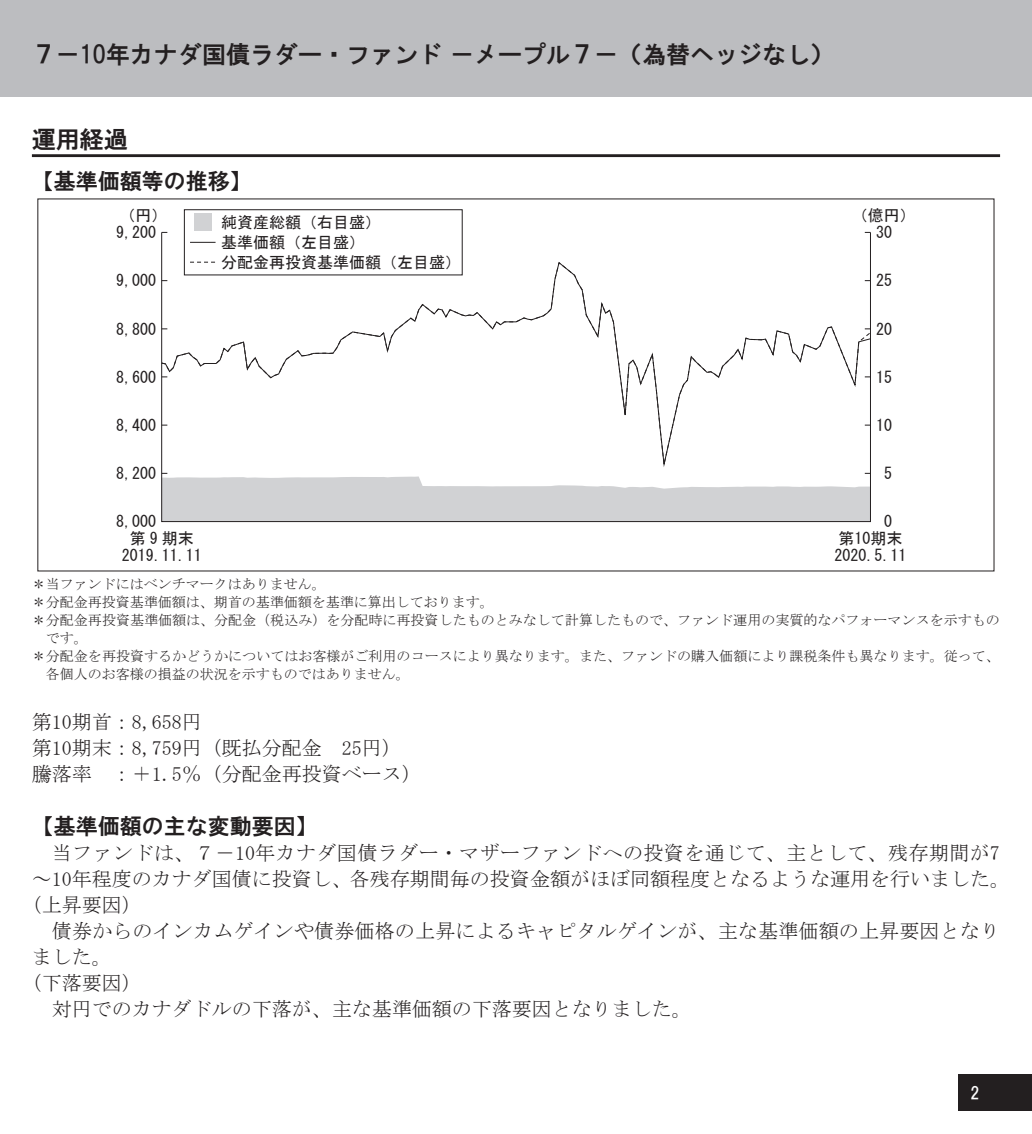
<style>
.page{position:relative;width:1032px;height:1134px;background:#fff}
.page>*{position:absolute;margin:0;border:0;box-sizing:border-box;transform-origin:0 0}
.t1{font:24px "HGS Gothic E";color:#231f20}
.t2{font:22px "HGS Gothic E";color:#231f20}
.t3{font:20px/26px "MS Mincho";color:#231f20}
.t4{font:20px "MS Mincho";letter-spacing:.025em;color:#231f20}
.t5{font:16.6px "HGS Gothic E";color:#fff}
.t6{font:16px/17px "MS Gothic";color:#231f20}
.t7{font:14px "MS Mincho";color:#231f20}
</style>
<div class="page">
<div style="left:958px;top:1074px;width:74px;height:37px;background:#231f20"></div>
<div style="left:0;top:0;width:1032px;height:96px;background:#bcbdc0"></div>
<hr style="left:32px;top:154px;width:968px;height:3px;background:#231f20">
<svg style="left:163px;top:473px;width:706px;height:47px"></svg>
<svg style="left:163px;top:261px;width:706px;height:206px"></svg>
<div style="left:184px;top:210px;width:278px;height:65px;background:#fff"></div>
<div style="left:184px;top:209px;width:279px;height:66px;border:1px solid #231f20"></div>
<div style="left:194px;top:214px;width:17px;height:17px;background:#d1d2d4"></div>
<svg style="left:190px;top:242px;width:26px;height:1px"></svg>
<svg style="left:190px;top:262px;width:25px;height:1px"></svg>
<h1 class="t1" style="left:32px;top:42px;width:804px">７－10年カナダ国債ラダー・ファンド －メープル７－（為替ヘッジなし）</h1>
<h1 class="t1" style="left:32px;top:127px;width:98px">運用経過</h1>
<h2 class="t2" style="left:32px;top:170px;width:221px">【基準価額等の推移】</h2>
<p class="t6" style="left:119px;top:206px;width:50px">（円）</p>
<p class="t6" style="left:852px;top:206px;width:65px">（億円）</p>
<p class="t6" style="left:116px;top:224px;width:41px">9,200</p>
<p class="t6" style="left:116px;top:272px;width:41px">9,000</p>
<p class="t6" style="left:116px;top:320px;width:41px">8,800</p>
<p class="t6" style="left:116px;top:368px;width:41px">8,600</p>
<p class="t6" style="left:116px;top:417px;width:41px">8,400</p>
<p class="t6" style="left:116px;top:465px;width:41px">8,200</p>
<p class="t6" style="left:116px;top:513px;width:41px">8,000</p>
<p class="t6" style="left:221px;top:213px;width:241px;line-height:19.8px">純資産総額（右目盛）<br>基準価額（左目盛）<br>分配金再投資基準価額（左目盛）</p>
<p class="t6" style="left:876px;top:224px;width:17px">30</p>
<p class="t6" style="left:876px;top:272px;width:17px">25</p>
<p class="t6" style="left:876px;top:320px;width:17px">20</p>
<p class="t6" style="left:876px;top:368px;width:17px">15</p>
<p class="t6" style="left:876px;top:417px;width:17px">10</p>
<p class="t6" style="left:884px;top:465px;width:9px">5</p>
<p class="t6" style="left:884px;top:513px;width:9px">0</p>
<p class="t6" style="left:122px;top:530px;width:81px;text-align:center">第9期末<br>2019.11.11</p>
<p class="t6" style="left:834px;top:530px;width:73px">第10期末<br>2020.5.11</p>
<p class="t7" style="left:32px;top:577px;width:296px">＊当ファンドにはベンチマークはありません。</p>
<p class="t7" style="left:32px;top:595px;width:464px">＊分配金再投資基準価額は、期首の基準価額を基準に算出しております。</p>
<p class="t7" style="left:32px;top:613px;width:969px">＊分配金再投資基準価額は、分配金（税込み）を分配時に再投資したものとみなして計算したもので、ファンド運用の実質的なパフォーマンスを示すもの</p>
<p class="t7" style="left:46px;top:631px;width:43px">です。</p>
<p class="t7" style="left:32px;top:649px;width:969px">＊分配金を再投資するかどうかについてはお客様がご利用のコースにより異なります。また、ファンドの購入価額により課税条件も異なります。従って、</p>
<p class="t7" style="left:46px;top:667px;width:366px">各個人のお客様の損益の状況を示すものではありません。</p>
<h3 class="t3" style="left:32px;top:709px;width:391px">第10期首：8,658円<br>第10期末：8,759円（既払分配金　25円）騰落率　：＋1.5％（分配金再投資ベース）</h3>
<h2 class="t2" style="left:32px;top:815px;width:288px">【基準価額の主な変動要因】</h2>
<h3 class="t4" style="left:52px;top:843px;width:949px">当ファンドは、７－10年カナダ国債ラダー・マザーファンドへの投資を通じて、主として、残存期間が7</h3>
<h3 class="t3" style="left:32px;top:866px;width:980px">～10年程度のカナダ国債に投資し、各残存期間毎の投資金額がほぼ同額程度となるような運用を行いました。</h3>
<h3 class="t3" style="left:22px;top:892px;width:122px">（上昇要因）</h3>
<h3 class="t3" style="left:52px;top:918px;width:950px">債券からのインカムゲインや債券価格の上昇によるキャピタルゲインが、主な基準価額の上昇要因となり</h3>
<h3 class="t3" style="left:32px;top:944px;width:81px">ました。</h3>
<h3 class="t3" style="left:22px;top:970px;width:122px">（下落要因）</h3>
<h3 class="t3" style="left:52px;top:996px;width:641px">対円でのカナダドルの下落が、主な基準価額の下落要因となりました。</h3>
<p class="t5" style="left:970px;top:1085px;width:11px">2</p>
</div>
